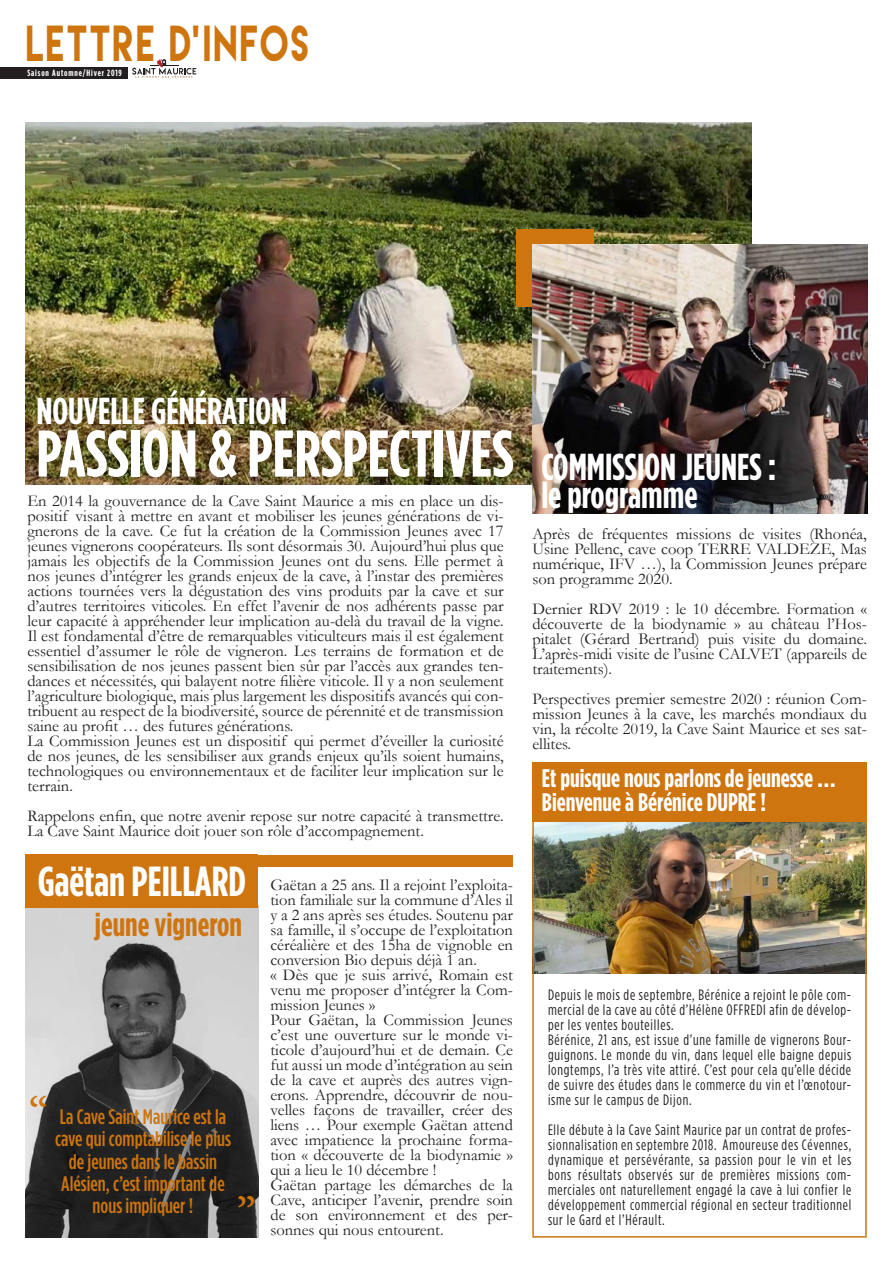
<style>
.page{position:relative;width:893px;height:1263px;background:#fff}
.page>*{position:absolute;margin:0;border:0;box-sizing:border-box;transform-origin:0 0}
.t1{font:700 condensed 66px "Gotham HTF";color:#fff}
.t2{font:49.5px "Minion Pro";color:#ce750f}
.t3{font:45px "Lemon Milk";letter-spacing:.07em;color:#ce750f;scale:.75 1}
.t4{font:700 condensed 42px "Gotham HTF";color:#fff}
.t5{font:700 condensed 37.5px "Gotham HTF";color:#fff}
.t6{font:700 condensed 33px "Gotham HTF";color:#ce750f}
.t7{font:700 condensed 25.5px "Gotham HTF";color:#fff}
.t8{font:500 condensed 21px/22.5px "Gotham HTF";color:#ce750f;text-align:center}
.t9{font:16.5px/15px "Garamond";color:#231f20;text-align:justify}
.t10{font:condensed 15px/15px "Gotham HTF";letter-spacing:.05em;color:#231f20;text-align:justify}
.t11{font:700 condensed 9px "Gotham HTF";letter-spacing:.1em;color:#fff}
</style>
<div class="page">
<img style="left:535px;top:822px;width:329px;height:152px">
<img style="left:26px;top:908px;width:232px;height:329px">
<svg style="left:132px;top:59px;width:64px;height:19px"></svg>
<div style="left:0;top:67px;width:127px;height:11px;background:#231f20"></div>
<img style="left:26px;top:122px;width:725px;height:363px">
<div style="left:532px;top:762px;width:335px;height:60px;background:#ce750f"></div>
<div style="left:26px;top:855px;width:232px;height:53px;background:#ce750f"></div>
<div style="left:244px;top:855px;width:269px;height:11px;background:#ce750f"></div>
<div style="left:532px;top:762px;width:335px;height:475px;border:2px solid #ce750f"></div>
<div style="left:517px;top:229px;width:77px;height:77px;background:#ce750f"></div>
<img style="left:533px;top:244px;width:334px;height:270px">
<p class="t3" style="left:26px;top:12px;width:379px">LETTRE D’INFOS</p>
<p class="t11" style="left:27px;top:68px;width:96px">Saison Automne/Hiver 2019</p>
<p class="t5" style="left:36px;top:390px;width:252px">NOUVELLE GÉNÉRATION</p>
<p class="t1" style="left:36px;top:416px;width:479px">PASSION &amp; PERSPECTIVES</p>
<p class="t9" style="left:27px;top:493px;width:478px">En 2014 la gouvernance de la Cave Saint Maurice a mis en place un dis&shy;positif visant à mettre en avant et mobiliser les jeunes générations de vi&shy;gnerons de la cave. Ce fut la création de la Commission Jeunes avec 17 jeunes vignerons coopérateurs. Ils sont désormais 30. Aujourd’hui plus que jamais les objectifs de la Commission Jeunes ont du sens. Elle permet à nos jeunes d’intégrer les grands enjeux de la cave, à l’instar des premières actions tournées vers la dégustation des vins produits par la cave et sur d’autres territoires viticoles. En effet l’avenir de nos adhérents passe par leur capacité à appréhender leur implication au-delà du travail de la vigne.<br>Il est fondamental d’être de remarquables viticulteurs mais il est également essentiel d’assumer le rôle de vigneron. Les terrains de formation et de sensibilisation de nos jeunes passent bien sûr par l’accès aux grandes ten&shy;dances et nécessités, qui balayent notre filière viticole. Il y a non seulement l’agriculture biologique, mais plus largement les dispositifs avancés qui con&shy;tribuent au respect de la biodiversité, source de pérennité et de transmission saine au profit … des futures générations.</p>
<p class="t9" style="left:27px;top:733px;width:478px">La Commission Jeunes est un dispositif qui permet d’éveiller la curiosité de nos jeunes, de les sensibiliser aux grands enjeux qu’ils soient humains, technologiques ou environnementaux et de faciliter leur implication sur le terrain.</p>
<p class="t9" style="left:27px;top:808px;width:478px">Rappelons enfin, que notre avenir repose sur notre capacité à transmettre.<br>La Cave Saint Maurice doit jouer son rôle d’accompagnement.</p>
<p class="t4" style="left:38px;top:857px;width:210px">Gaëtan PEILLARD</p>
<p class="t6" style="left:95px;top:906px;width:149px">jeune vigneron</p>
<p class="t2" style="left:28px;top:1082px;width:21px">“</p>
<p class="t8" style="left:55px;top:1104px;width:177px">La Cave Saint Maurice est la cave qui comptabilise le plus de jeunes dans le bassin<br>Alésien, c’est important de nous impliquer !</p>
<p class="t2" style="left:236px;top:1182px;width:21px">”</p>
<p class="t9" style="left:270px;top:877px;width:244px">Gaëtan a 25 ans. Il a rejoint l’exploita&shy;tion familiale sur la commune d’Ales il y a 2 ans après ses études. Soutenu par sa famille, il s’occupe de l’exploitation céréalière et des 15ha de vignoble en conversion Bio depuis déjà 1 an.</p>
<p class="t9" style="left:270px;top:967px;width:244px">« Dès que je suis arrivé, Romain est venu me proposer d’intégrer la Com&shy;mission Jeunes »</p>
<p class="t9" style="left:270px;top:1012px;width:244px">Pour Gaëtan, la Commission Jeunes c’est une ouverture sur le monde vi&shy;ticole d’aujourd’hui et de demain. Ce fut aussi un mode d’intégration au sein de la cave et auprès des autres vign&shy;erons. Apprendre, découvrir de nou&shy;velles façons de travailler, créer des liens … Pour exemple Gaëtan attend avec impatience la prochaine forma&shy;tion « découverte de la biodynamie » qui a lieu le 10 décembre !</p>
<p class="t9" style="left:270px;top:1177px;width:244px">Gaëtan partage les démarches de la Cave, anticiper l’avenir, prendre soin de son environnement et des per&shy;sonnes qui nous entourent.</p>
<p class="t5" style="left:541px;top:446px;width:237px">COMMISSION JEUNES :</p>
<p class="t5" style="left:541px;top:474px;width:158px">le programme</p>
<p class="t9" style="left:532px;top:526px;width:336px">Après de fréquentes missions de visites (Rhonéa, Usine Pellenc, cave coop TERRE VALDEZE, Mas numérique, IFV …), la Commission Jeunes prépare son programme 2020.</p>
<p class="t9" style="left:532px;top:601px;width:336px">Dernier RDV 2019 : le 10 décembre. Formation « découverte de la biodynamie » au château l’Hos&shy;pitalet (Gérard Bertrand) puis visite du domaine.<br>L’après-midi visite de l’usine CALVET (appareils de traitements).</p>
<p class="t9" style="left:532px;top:691px;width:336px">Perspectives premier semestre 2020 : réunion Com&shy;mission Jeunes à la cave, les marchés mondiaux du vin, la récolte 2019, la Cave Saint Maurice et ses sat&shy;ellites.</p>
<p class="t7" style="left:542px;top:763px;width:295px">Et puisque nous parlons de jeunesse …</p>
<p class="t7" style="left:542px;top:787px;width:226px">Bienvenue à Bérénice DUPRE !</p>
<p class="t10" style="left:548px;top:986px;width:305px">Depuis le mois de septembre, Bérénice a rejoint le pôle com&shy;mercial de la cave au côté d’Hélène OFFREDI afin de dévelop&shy;per les ventes bouteilles.</p>
<p class="t10" style="left:548px;top:1031px;width:305px">Bérénice, 21 ans, est issue d’une famille de vignerons Bour&shy;guignons. Le monde du vin, dans lequel elle baigne depuis longtemps, l’a très vite attiré. C’est pour cela qu’elle décide de suivre des études dans le commerce du vin et l’œnotour&shy;isme sur le campus de Dijon.</p>
<p class="t10" style="left:548px;top:1121px;width:305px">Elle débute à la Cave Saint Maurice par un contrat de profes&shy;sionnalisation en septembre 2018. Amoureuse des Cévennes, dynamique et persévérante, sa passion pour le vin et les bons résultats observés sur de premières missions com&shy;merciales ont naturellement engagé la cave à lui confier le développement commercial régional en secteur traditionnel sur le Gard et l’Hérault.</p>
</div>
